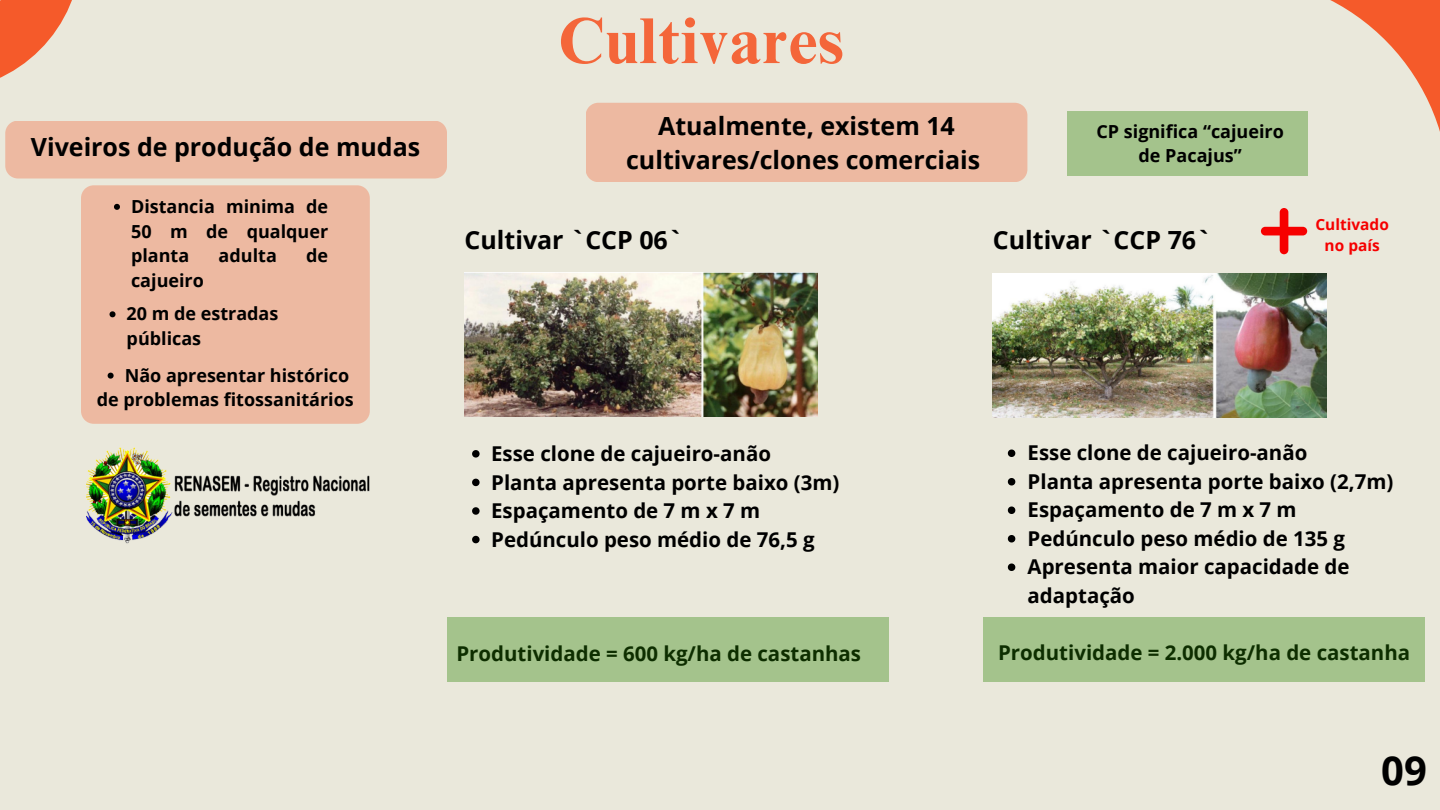
<style>
.page{position:relative;width:1440px;height:810px;background:#eae8db}
.page>*{position:absolute;margin:0;border:0;box-sizing:border-box;transform-origin:0 0}
.t1{font:700 65px "Times NRMT Pro";letter-spacing:.015em;color:#f4663a}
.t2{font:700 40px "Open Sans";color:#000}
.t3{font:700 25px/34.5px "Open Sans";color:#000;text-align:center}
.t4{font:700 20.4px/28.5px "Open Sans";color:#000}
.t5{font:700 18px/24.8px "Open Sans";color:#000;text-align:justify}
.t6{font:700 15.4px/21px "Open Sans";color:#f60000;text-align:center}
</style>
<div class="page">
<svg style="left:0;top:0;width:72px;height:78px"></svg>
<img style="left:86px;top:448px;width:284px;height:96px">
<img style="left:465px;top:272px;width:352px;height:144px">
<div style="left:5px;top:121px;width:442px;height:58px;background:#edb9a1"></div>
<div style="left:81px;top:185px;width:289px;height:239px;background:#edb9a1"></div>
<img style="left:993px;top:274px;width:334px;height:144px">
<div style="left:586px;top:103px;width:441px;height:79px;background:#edb9a1"></div>
<svg style="left:472px;top:450px;width:8px;height:8px"></svg>
<svg style="left:472px;top:479px;width:8px;height:7px"></svg>
<svg style="left:472px;top:507px;width:8px;height:8px"></svg>
<svg style="left:472px;top:536px;width:8px;height:7px"></svg>
<svg style="left:1008px;top:450px;width:7px;height:7px"></svg>
<svg style="left:1008px;top:478px;width:7px;height:8px"></svg>
<svg style="left:1008px;top:507px;width:7px;height:7px"></svg>
<svg style="left:1008px;top:535px;width:7px;height:8px"></svg>
<svg style="left:1008px;top:564px;width:7px;height:7px"></svg>
<div style="left:447px;top:617px;width:442px;height:65px;background:#a4c38c"></div>
<div style="left:983px;top:617px;width:442px;height:65px;background:#a4c38c"></div>
<div style="left:1067px;top:111px;width:241px;height:65px;background:#a4c38c"></div>
<svg style="left:1260px;top:0;width:180px;height:254px"></svg>
<svg style="left:114px;top:204px;width:6px;height:6px"></svg>
<svg style="left:110px;top:311px;width:6px;height:6px"></svg>
<svg style="left:108px;top:373px;width:6px;height:6px"></svg>
<p class="t3" style="left:31px;top:129px;width:391px">Viveiros de produção de mudas</p>
<p class="t5" style="left:131px;top:193px;width:199px">Distancia minima de 50 m de qualquer planta</p>
<p class="t5" style="left:219px;top:243px;width:60px">adulta</p>
<p class="t5" style="left:306px;top:243px;width:23px">de</p>
<p class="t5" style="left:131px;top:268px;width:74px">cajueiro</p>
<p class="t5" style="left:127px;top:301px;width:153px">20 m de estradas públicas</p>
<p class="t5" style="left:125px;top:362px;width:226px">Não apresentar histórico</p>
<p class="t5" style="left:97px;top:387px;width:258px">de problemas fitossanitários</p>
<p class="t1" style="left:558px;top:16px;width:287px">Cultivares</p>
<p class="t3" style="left:626px;top:108px;width:356px">Atualmente, existem 14 cultivares/clones comerciais</p>
<p class="t5" style="left:1096px;top:118px;width:189px">CP significa “cajueiro</p>
<p class="t5" style="left:1139px;top:143px;width:105px">de Pacajus”</p>
<p class="t3" style="left:465px;top:222px;width:220px">Cultivar `CCP 06`</p>
<p class="t3" style="left:993px;top:222px;width:220px">Cultivar `CCP 76`</p>
<p class="t6" style="left:1316px;top:213px;width:75px">Cultivado no país</p>
<p class="t4" style="left:491px;top:439px;width:281px">Esse clone de cajueiro-anão</p>
<p class="t4" style="left:491px;top:467px;width:350px">Planta apresenta porte baixo (3m)</p>
<p class="t4" style="left:491px;top:496px;width:270px">Espaçamento de 7 m x 7 m</p>
<p class="t4" style="left:491px;top:525px;width:325px">Pedúnculo peso médio de 76,5 g</p>
<p class="t4" style="left:456px;top:639px;width:406px">Produtividade = 600 kg/ha de castanhas</p>
<p class="t4" style="left:1028px;top:438px;width:281px">Esse clone de cajueiro-anão</p>
<p class="t4" style="left:1028px;top:466px;width:367px">Planta apresenta porte baixo (2,7m)</p>
<p class="t4" style="left:1028px;top:495px;width:270px">Espaçamento de 7 m x 7 m</p>
<p class="t4" style="left:1028px;top:523px;width:319px">Pedúnculo peso médio de 135 g</p>
<p class="t4" style="left:1028px;top:552px;width:323px">Apresenta maior capacidade de adaptação</p>
<p class="t4" style="left:998px;top:637px;width:413px">Produtividade = 2.000 kg/ha de castanha</p>
<p class="t2" style="left:1381px;top:743px;width:47px">09</p>
</div>
